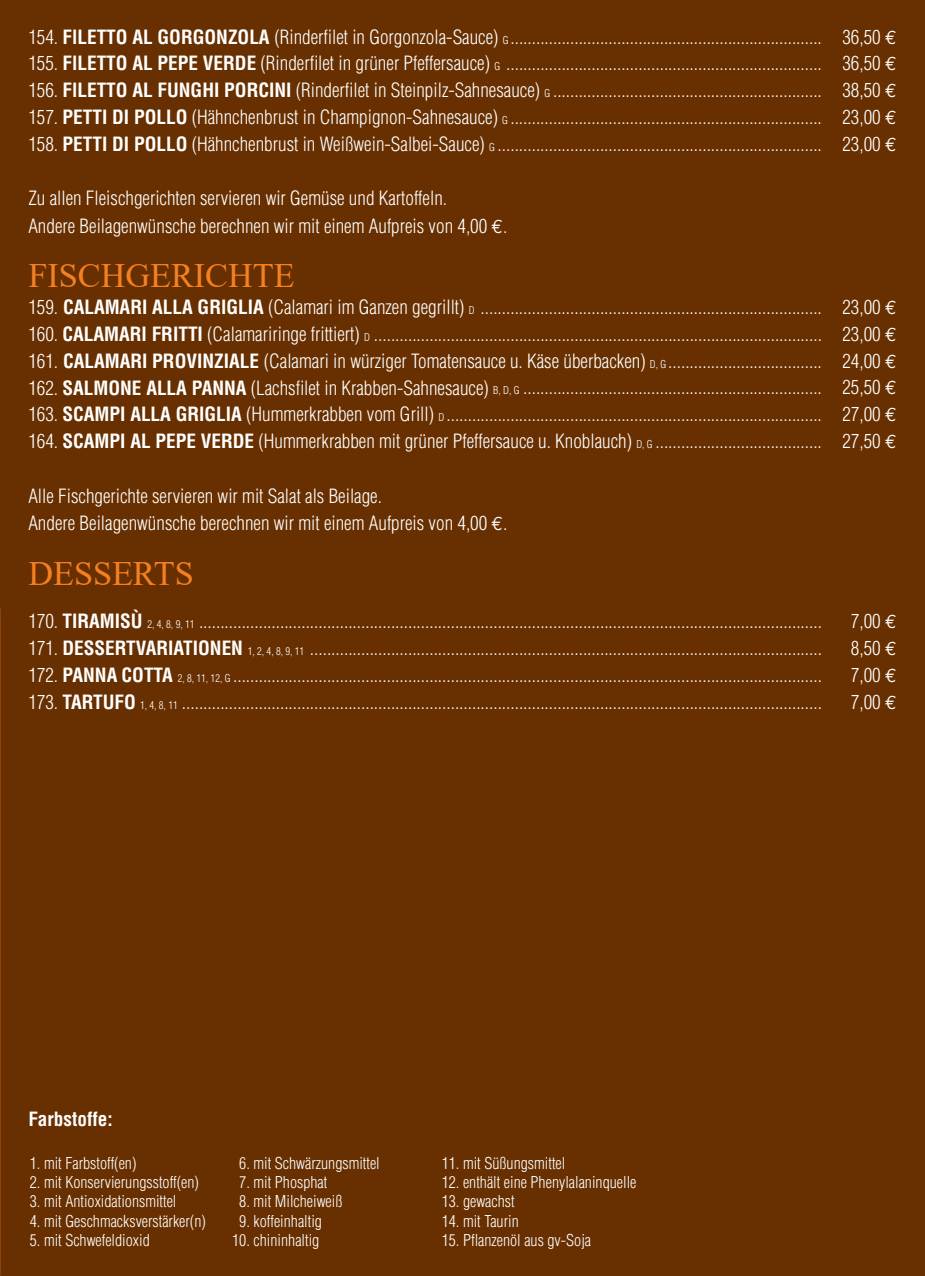
<style>
.page{position:relative;width:925px;height:1276px;background:#fff}
.page>*{position:absolute;margin:0;border:0;box-sizing:border-box;transform-origin:0 0}
.t1{font:34.2px "Times New Roman";color:#f58021}
.t2{font:300 condensed 19.2px/26.8px "Helvetica";color:#fff;text-align:justify}
.t3{font:700 condensed 19.2px "Helvetica";color:#fff}
.t4{font:300 condensed 16px "Helvetica";color:#fff}
.s1{font-weight:700}
.s2{font-size:10.6px}
.s3{font-family:"Euro Mono";font-weight:400;font-stretch:normal}
</style>
<div class="page">
<div style="left:0;top:0;width:924px;height:1276px;background:#683000"></div>
<img style="left:0;top:609px;width:1px;height:667px">
<p class="t2" style="left:28px;top:23px;width:869px">154. <span class="s1">FlLETTO AL GORGONZOLA</span> (Rinderfilet in Gorgonzola-Sauce) <span class="s2">G</span> ......................................................................... 36,50 <span class="s3">€ </span>155. <span class="s1">FlLETTO AL PEPE VERDE</span> (Rinderfilet in grüner Pfeffersauce) <span class="s2">G</span> .......................................................................... 36,50 <span class="s3">€ </span>156. <span class="s1">FlLETTO AL FUNGHI PORCINI</span> (Rinderfilet in Steinpilz-Sahnesauce) <span class="s2">G</span> ............................................................... 38,50 <span class="s3">€ </span>157. <span class="s1">PETTI DI POLLO</span> (Hähnchenbrust in Champignon-Sahnesauce) <span class="s2">G</span> ......................................................................... 23,00 <span class="s3">€ </span>158. <span class="s1">PETTI DI POLLO</span> (Hähnchenbrust in Weißwein-Salbei-Sauce) <span class="s2">G</span> ............................................................................ 23,00 <span class="s3">€</span></p>
<p class="t2" style="left:28px;top:184px;width:480px;line-height:27.6px">Zu allen Fleischgerichten servieren wir Gemüse und Kartoffeln.<br>Andere Beilagenwünsche berechnen wir mit einem Aufpreis von 4,00 <span class="s3">€</span>.</p>
<h1 class="t1" style="left:28px;top:252px;width:268px">FISCHGERICHTE</h1>
<p class="t2" style="left:28px;top:293px;width:869px">159. <span class="s1">CALAMARI ALLA GRIGLIA</span> (Calamari im Ganzen gegrillt) <span class="s2">D</span> ................................................................................ 23,00 <span class="s3">€ </span>160. <span class="s1">CALAMARI FRITTI</span> (Calamariringe frittiert) <span class="s2">D</span> ......................................................................................................... 23,00 <span class="s3">€ </span>161. <span class="s1">CALAMARI PROVINZIALE</span> (Calamari in würziger Tomatensauce u. Käse überbacken) <span class="s2">D, G</span> .................................... 24,00 <span class="s3">€ </span>162. <span class="s1">SALMONE ALLA PANNA</span> (Lachsfilet in Krabben-Sahnesauce) <span class="s2">B, D, G</span> ...................................................................... 25,50 <span class="s3">€ </span>163. <span class="s1">SCAMPI ALLA GRIGLIA</span> (Hummerkrabben vom Grill) <span class="s2">D</span> ........................................................................................ 27,00 <span class="s3">€ </span>164. <span class="s1">SCAMPI AL PEPE VERDE</span> (Hummerkrabben mit grüner Pfeffersauce u. Knoblauch) <span class="s2">D, G</span> ....................................... 27,50 <span class="s3">€</span></p>
<p class="t2" style="left:28px;top:481px;width:480px;line-height:27.6px">Alle Fischgerichte servieren wir mit Salat als Beilage.<br>Andere Beilagenwünsche berechnen wir mit einem Aufpreis von 4,00 <span class="s3">€</span>.</p>
<h1 class="t1" style="left:28px;top:549px;width:167px">DESSERTS</h1>
<p class="t2" style="left:28px;top:608px;width:794px">170. <span class="s1">TIRAMISÙ</span> <span class="s2">2, 4, 8, 9, 11</span> ..................................................................................................................................................</p>
<p class="t2" style="left:850px;top:608px;width:47px">7,00 <span class="s3">€</span></p>
<p class="t2" style="left:28px;top:635px;width:794px">171. <span class="s1">DESSERTVARIATIONEN</span> <span class="s2">1, 2, 4, 8, 9, 11</span> ........................................................................................................................</p>
<p class="t2" style="left:850px;top:635px;width:47px">8,50 <span class="s3">€</span></p>
<p class="t2" style="left:28px;top:661px;width:794px">172. <span class="s1">PANNA COTTA</span> <span class="s2">2, 8, 11, 12, G</span> ..........................................................................................................................................</p>
<p class="t2" style="left:850px;top:661px;width:47px">7,00 <span class="s3">€</span></p>
<p class="t2" style="left:28px;top:688px;width:794px">173. <span class="s1">TARTUFO</span> <span class="s2">1, 4, 8, 11</span> ......................................................................................................................................................</p>
<p class="t2" style="left:850px;top:688px;width:47px">7,00 <span class="s3">€</span></p>
<p class="t3" style="left:28px;top:1107px;width:86px">Farbstoffe:</p>
<p class="t4" style="left:30px;top:1153px;width:108px">1. mit Farbstoff(en)</p>
<p class="t4" style="left:30px;top:1173px;width:171px">2. mit Konservierungsstoff(en)</p>
<p class="t4" style="left:30px;top:1192px;width:148px">3. mit Antioxidationsmittel</p>
<p class="t4" style="left:30px;top:1211px;width:178px">4. mit Geschmacksverstärker(n)</p>
<p class="t4" style="left:30px;top:1230px;width:121px">5. mit Schwefeldioxid</p>
<p class="t4" style="left:239px;top:1153px;width:142px">6. mit Schwärzungsmittel</p>
<p class="t4" style="left:239px;top:1173px;width:89px">7. mit Phosphat</p>
<p class="t4" style="left:239px;top:1192px;width:105px">8. mit Milcheiweiß</p>
<p class="t4" style="left:239px;top:1211px;width:84px">9. koffeinhaltig</p>
<p class="t4" style="left:232px;top:1230px;width:89px">10. chininhaltig</p>
<p class="t4" style="left:441px;top:1153px;width:125px">11. mit Süßungsmittel</p>
<p class="t4" style="left:441px;top:1173px;width:196px">12. enthält eine Phenylalaninquelle</p>
<p class="t4" style="left:441px;top:1192px;width:74px">13. gewachst</p>
<p class="t4" style="left:441px;top:1211px;width:78px">14. mit Taurin</p>
<p class="t4" style="left:441px;top:1230px;width:151px">15. Pflanzenöl aus gv-Soja</p>
</div>
